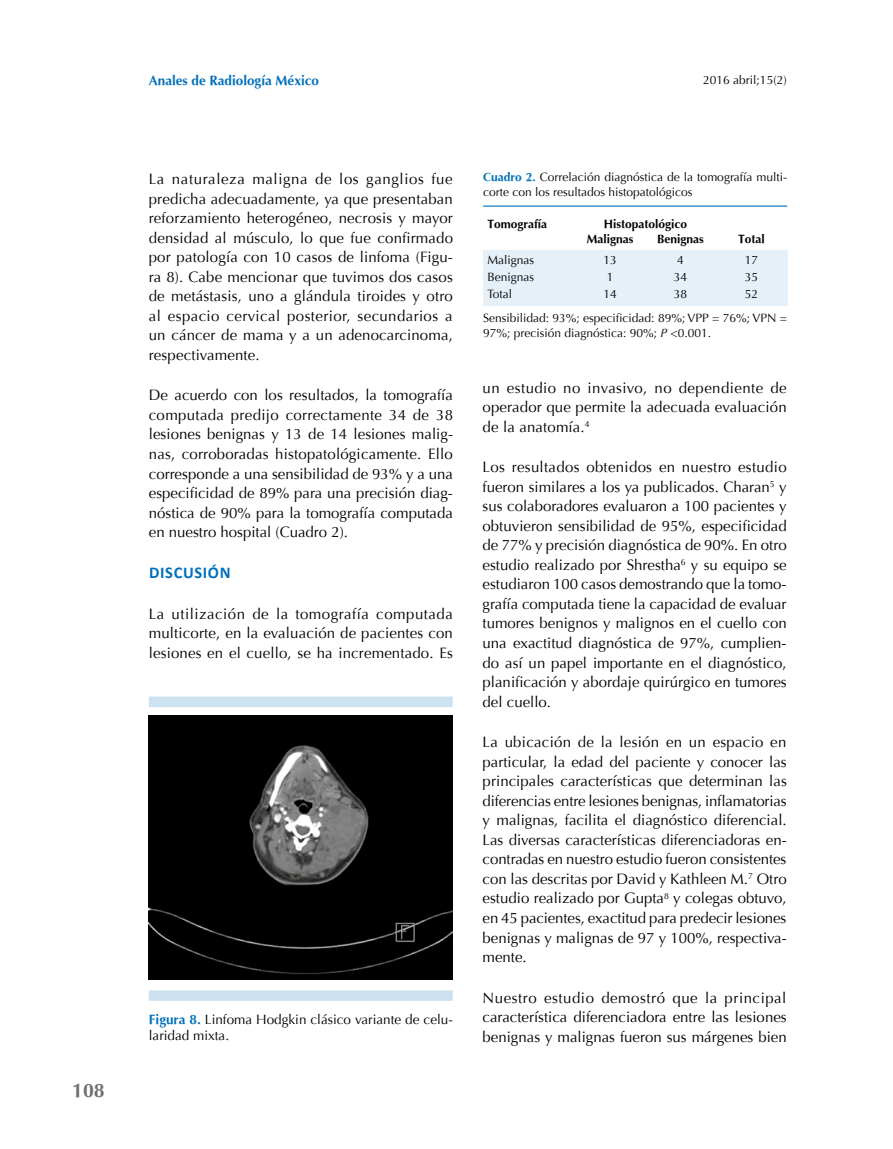
<style>
.page{position:relative;width:893px;height:1149px;background:#fff}
.page>*{position:absolute;margin:0;border:0;box-sizing:border-box;transform-origin:0 0}
.t1{font:700 19.5px "Optima";color:#706f6f}
.t2{font:700 16.5px "Calibri";letter-spacing:.04em;color:#0070ba}
.t3{font:15px/19.5px "Optima";color:#000;text-align:justify}
.t4{font:13.5px/16.5px "Optima";color:#000}
.t5{font:700 13.5px "Optima";color:#0070ba}
.t6{font:12px/15px "Optima";color:#000}
.t7{font:700 12px/14.2px "Optima";color:#000}
.s1{font-weight:700;color:#0070ba}
.s2{font-style:italic}
</style>
<div class="page">
<div style="left:149px;top:990px;width:304px;height:10px;background:#cde2f1"></div>
<div style="left:149px;top:696px;width:304px;height:10px;background:#cde2f1"></div>
<img style="left:149px;top:715px;width:304px;height:264px">
<div style="left:483px;top:250px;width:304px;height:55px;background:#e6f0f8"></div>
<hr style="left:483px;top:205px;width:304px;height:1px;background:#0070ba">
<h1 class="t1" style="left:72px;top:1079px;width:34px">108</h1>
<p class="t5" style="left:149px;top:73px;width:172px">Anales de Radiología México</p>
<p class="t6" style="left:703px;top:72px;width:85px">2016 abril;15(2)</p>
<p class="t3" style="left:149px;top:169px;width:306px">La naturaleza maligna de los ganglios fue predicha adecuadamente, ya que presentaban reforzamiento heterogéneo, necrosis y mayor densidad al músculo, lo que fue confirmado por patología con 10 casos de linfoma (Figu&shy;ra 8). Cabe mencionar que tuvimos dos casos de metástasis, uno a glándula tiroides y otro al espacio cervical posterior, secundarios a un cáncer de mama y a un adenocarcinoma, respectivamente.</p>
<p class="t3" style="left:149px;top:385px;width:306px">De acuerdo con los resultados, la tomografía computada predijo correctamente 34 de 38 lesiones benignas y 13 de 14 lesiones malig&shy;nas, corroboradas histopatológicamente. Ello corresponde a una sensibilidad de 93% y a una especificidad de 89% para una precisión diag&shy;nóstica de 90% para la tomografía computada en nuestro hospital (Cuadro 2).</p>
<p class="t2" style="left:149px;top:561px;width:83px">DISCUSIÓN</p>
<p class="t3" style="left:149px;top:604px;width:306px">La utilización de la tomografía computada multicorte, en la evaluación de pacientes con lesiones en el cuello, se ha incrementado. Es</p>
<p class="t4" style="left:149px;top:1010px;width:306px"><span class="s1">Figura 8.</span> Linfoma Hodgkin clásico variante de celu&shy;laridad mixta.</p>
<p class="t6" style="left:483px;top:170px;width:306px"><span class="s1">Cuadro 2.</span> Correlación diagnóstica de la tomografía multi&shy;corte con los resultados histopatológicos</p>
<p class="t7" style="left:487px;top:217px;width:61px">Tomografía</p>
<p class="t7" style="left:587px;top:217px;width:102px;text-indent:17px">Histopatológico<br>Malignas</p>
<p class="t7" style="left:657px;top:231px;width:48px">Benignas</p>
<p class="t7" style="left:738px;top:231px;width:28px">Total</p>
<p class="t6" style="left:487px;top:253px;width:48px">Malignas</p>
<p class="t6" style="left:604px;top:253px;width:15px">13</p>
<p class="t6" style="left:677px;top:253px;width:8px">4</p>
<p class="t6" style="left:745px;top:253px;width:15px">17</p>
<p class="t6" style="left:487px;top:270px;width:48px">Benignas</p>
<p class="t6" style="left:607px;top:270px;width:8px">1</p>
<p class="t6" style="left:674px;top:270px;width:15px">34</p>
<p class="t6" style="left:745px;top:270px;width:15px">35</p>
<p class="t6" style="left:487px;top:287px;width:26px">Total</p>
<p class="t6" style="left:604px;top:287px;width:15px">14</p>
<p class="t6" style="left:674px;top:287px;width:15px">38</p>
<p class="t6" style="left:483px;top:282px;width:306px;line-height:23.5px;text-indent:262px">52<br>Sensibilidad: 93%; especificidad: 89%; VPP = 76%; VPN =</p>
<p class="t6" style="left:483px;top:325px;width:230px">97%; precisión diagnóstica: 90%; <span class="s2">P</span> &lt;0.001.</p>
<p class="t3" style="left:483px;top:378px;width:306px">un estudio no invasivo, no dependiente de operador que permite la adecuada evaluación de la anatomía.<sup>4</sup></p>
<p class="t3" style="left:483px;top:457px;width:306px">Los resultados obtenidos en nuestro estudio fueron similares a los ya publicados. Charan<sup>5</sup> y sus colaboradores evaluaron a 100 pacientes y obtuvieron sensibilidad de 95%, especificidad de 77% y precisión diagnóstica de 90%. En otro estudio realizado por Shrestha<sup>6</sup> y su equipo se estudiaron 100 casos demostrando que la tomo&shy;grafía computada tiene la capacidad de evaluar tumores benignos y malignos en el cuello con una exactitud diagnóstica de 97%, cumplien&shy;do así un papel importante en el diagnóstico, planificación y abordaje quirúrgico en tumores del cuello.</p>
<p class="t3" style="left:483px;top:732px;width:306px">La ubicación de la lesión en un espacio en particular, la edad del paciente y conocer las principales características que determinan las diferencias entre lesiones benignas, inflamatorias y malignas, facilita el diagnóstico diferencial.<br>Las diversas características diferenciadoras en&shy;contradas en nuestro estudio fueron consistentes con las descritas por David y Kathleen M.<sup>7</sup> Otro estudio realizado por Gupta<sup>8</sup> y colegas obtuvo, en 45 pacientes, exactitud para predecir lesiones benignas y malignas de 97 y 100%, respectiva&shy;mente.</p>
<p class="t3" style="left:483px;top:987px;width:306px">Nuestro estudio demostró que la principal característica diferenciadora entre las lesiones benignas y malignas fueron sus márgenes bien</p>
</div>
